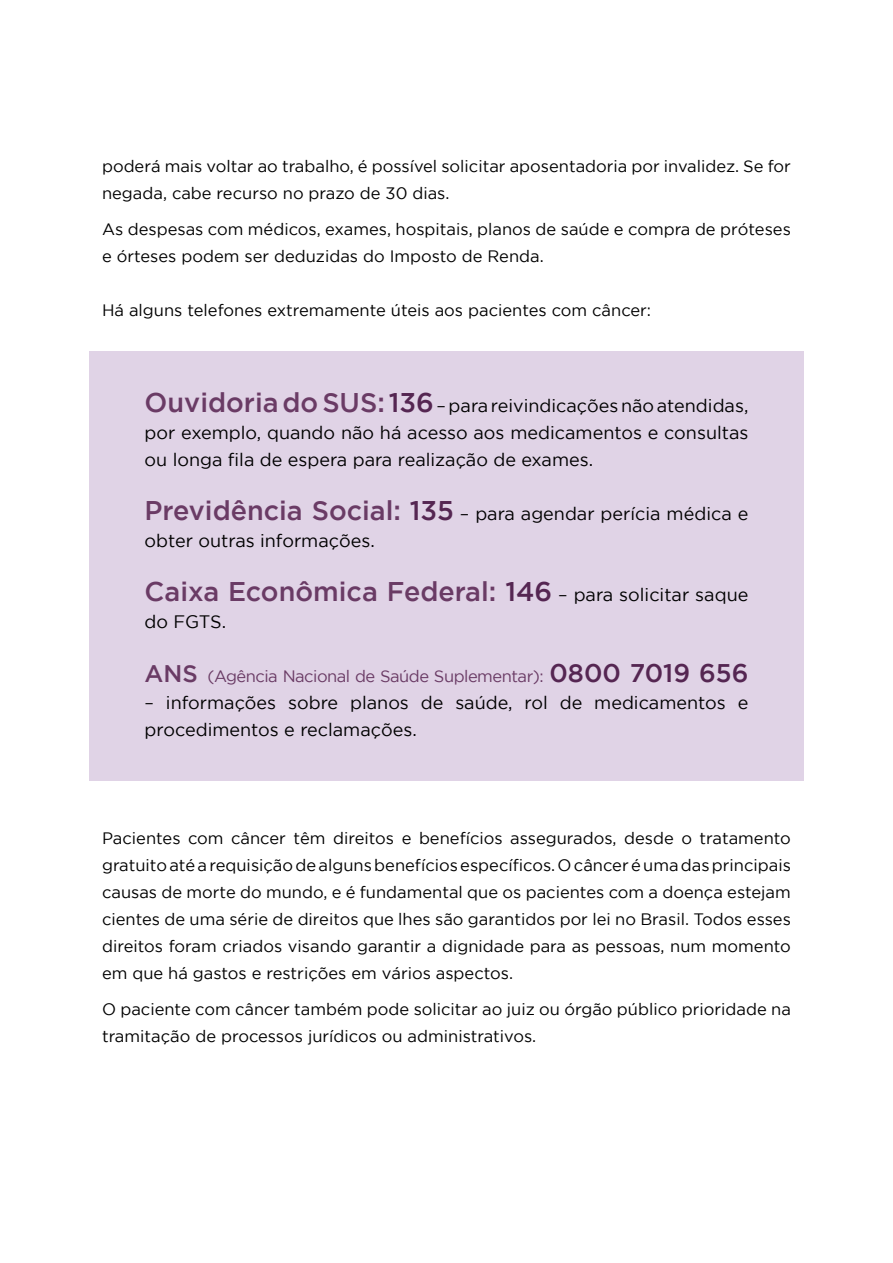
<style>
.page{position:relative;width:893px;height:1263px;background:#fff}
.page>*{position:absolute;margin:0;border:0;box-sizing:border-box;transform-origin:0 0}
.t1{font:500 27px "Gotham";color:#6a3b65}
.t2{font:18px/27px "Gotham";color:#000}
.t3{font:16.5px/27px "Gotham";color:#000}
.t4{font:16.5px "Gotham";letter-spacing:-.03em;color:#6a3b65}
.s1{font-weight:500;font-size:27px;color:#6a3b65}
.s2{font-weight:500;font-size:27px;color:#552652}
.s3{color:#552652}
.s4{font-weight:400;font-size:18px;color:#000}
.s5{font-weight:500;font-size:24px}
.s6{font-weight:500;font-size:25.5px;color:#552652}
</style>
<div class="page">
<div style="left:89px;top:351px;width:715px;height:429px;background:#e0d3e6"></div>
<p class="t3" style="left:102px;top:153px;width:690px">poderá mais voltar ao trabalho, é possível solicitar aposentadoria por invalidez. Se for negada, cabe recurso no prazo de 30 dias.</p>
<p class="t3" style="left:102px;top:216px;width:690px">As despesas com médicos, exames, hospitais, planos de saúde e compra de próteses e órteses podem ser deduzidas do Imposto de Renda.</p>
<p class="t3" style="left:102px;top:297px;width:551px">Há alguns telefones extremamente úteis aos pacientes com câncer:</p>
<p class="t2" style="left:145px;top:392px;width:605px;text-align:justify"><span class="s1">Ouvidoria do SUS:</span> <span class="s2">136</span> – para reivindicações não atendidas, por exemplo, quando não há acesso aos medicamentos e consultas ou longa fila de espera para realização de exames.</p>
<p class="t2" style="left:145px;top:500px;width:605px"><span class="s1">Previdência Social:</span> <span class="s2">135</span> – para agendar perícia médica e obter outras informações.</p>
<h1 class="t1" style="left:145px;top:576px;width:605px">Caixa Econômica Federal: <span class="s3">146</span> <span class="s4">– para solicitar saque</span></h1>
<p class="t2" style="left:145px;top:608px;width:83px">do FGTS.</p>
<p class="t4" style="left:145px;top:667px;width:605px"><span class="s5">ANS</span> (Agência Nacional de Saúde Suplementar): <span class="s6">0800 7019 656</span></p>
<p class="t2" style="left:145px;top:689px;width:605px">– informações sobre planos de saúde, rol de medicamentos e procedimentos e reclamações.</p>
<p class="t3" style="left:102px;top:825px;width:690px;text-align:justify">Pacientes com câncer têm direitos e benefícios assegurados, desde o tratamento gratuito até a requisição de alguns benefícios específicos. O câncer é uma das principais causas de morte do mundo, e é fundamental que os pacientes com a doença estejam cientes de uma série de direitos que lhes são garantidos por lei no Brasil. Todos esses direitos foram criados visando garantir a dignidade para as pessoas, num momento em que há gastos e restrições em vários aspectos.</p>
<p class="t3" style="left:102px;top:996px;width:690px">O paciente com câncer também pode solicitar ao juiz ou órgão público prioridade na tramitação de processos jurídicos ou administrativos.</p>
</div>
